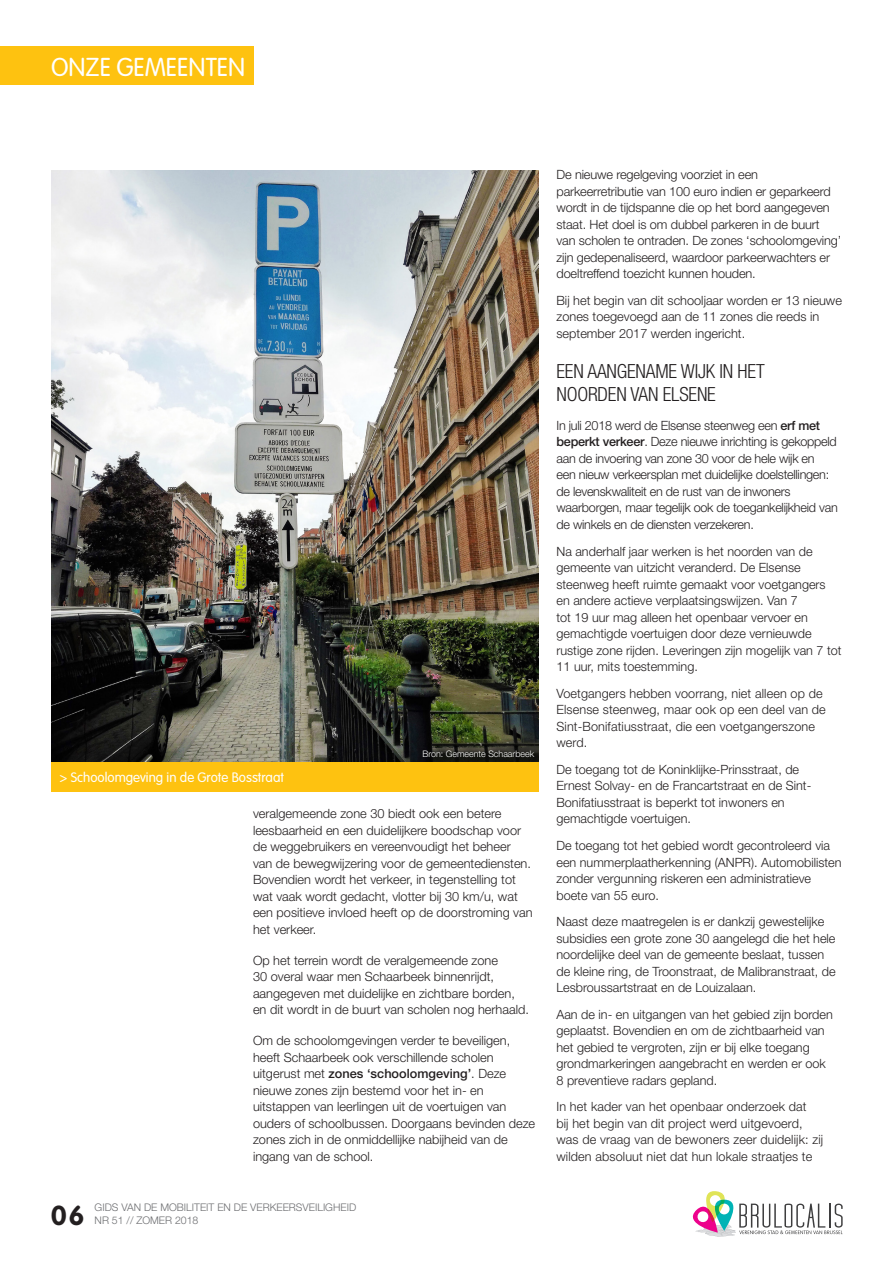
<style>
.page{position:relative;width:893px;height:1263px;background:#fff}
.page>*{position:absolute;margin:0;border:0;box-sizing:border-box;transform-origin:0 0}
.t1{font:700 27px "VAG Rounded";color:#231f20}
.t2{font:300 25.5px "VAG Rounded";color:#fff}
.Article_inter-titres{font:300 condensed 19.5px/23.4px "Helvetica Neue LT Pro";letter-spacing:-.01em;color:#231f20}
.t3{font:300 13.5px "VAG Rounded";color:#fff}
.Article_Texte{font:300 12.75px/16.5px "Helvetica Neue LT Pro";color:#231f20}
.Article_Texte-2{font:300 12.75px/16.5px "Helvetica Neue LT Pro";letter-spacing:-.02em;color:#231f20}
.t4{font:300 10.5px/12.6px "Helvetica Neue LT Pro";color:#6c6d70}
.carnet{font:300 9px "Helvetica Neue LT Pro";color:#fff}
.s1{font-weight:500}
</style>
<div class="page">
<img style="left:51px;top:170px;width:487px;height:592px">
<div style="left:51px;top:762px;width:487px;height:30px;background:#fec210"></div>
<svg style="left:692px;top:1191px;width:151px;height:46px"></svg>
<div style="left:0;top:47px;width:254px;height:38px;background:#fec210"></div>
<h2 class="t2" style="left:51px;top:52px;width:196px">ONZE GEMEENTEN</h2>
<p class="t3" style="left:60px;top:770px;width:226px">&gt; Schoolomgeving in de Grote Bosstraat</p>
<p class="carnet" style="left:423px;top:749px;width:113px">Bron: Gemeente Schaarbeek</p>
<p class="Article_Texte" style="left:253px;top:805px;width:281px">veralgemeende zone 30 biedt ook een betere leesbaarheid en een duidelijkere boodschap voor de weggebruikers en vereenvoudigt het beheer van de bewegwijzering voor de gemeentediensten.<br>Bovendien wordt het verkeer, in tegenstelling tot wat vaak wordt gedacht, vlotter bij 30 km/u, wat een positieve invloed heeft op de doorstroming van het verkeer.</p>
<p class="Article_Texte" style="left:253px;top:952px;width:277px">Op het terrein wordt de veralgemeende zone<br>30 overal waar men Schaarbeek binnenrijdt, aangegeven met duidelijke en zichtbare borden, en dit wordt in de buurt van scholen nog herhaald.</p>
<p class="Article_Texte" style="left:253px;top:1032px;width:284px">Om de schoolomgevingen verder te beveiligen, heeft Schaarbeek ook verschillende scholen uitgerust met <span class="s1">zones ‘schoolomgeving’</span>. Deze nieuwe zones zijn bestemd voor het in- en uitstappen van leerlingen uit de voertuigen van ouders of schoolbussen. Doorgaans bevinden deze zones zich in de onmiddellijke nabijheid van de ingang van de school.</p>
<h1 class="t1" style="left:51px;top:1199px;width:35px">06</h1>
<p class="t4" style="left:95px;top:1201px;width:263px">GIDS VAN DE MOBILITEIT EN DE VERKEERSVEILIGHEID<br>NR 51 // zomer</p>
<p class="t4" style="left:175px;top:1213px;width:25px">2018</p>
<p class="Article_Texte" style="left:556px;top:166px;width:286px">De nieuwe regelgeving voorziet in een parkeerretributie van 100 euro indien er geparkeerd wordt in de tijdspanne die op het bord aangegeven staat. Het doel is om dubbel parkeren in de buurt van scholen te ontraden. De zones ‘schoolomgeving’ zijn gedepenaliseerd, waardoor parkeerwachters er doeltreffend toezicht kunnen houden.</p>
<p class="Article_Texte" style="left:556px;top:292px;width:287px">Bij het begin van dit schooljaar worden er 13 nieuwe zones toegevoegd aan de 11 zones die reeds in september 2017 werden ingericht.</p>
<p class="Article_inter-titres" style="left:556px;top:359px;width:210px">EEN AANGENAME WIJK IN HET<br>NOORDEN VAN ELSENE</p>
<p class="Article_Texte-2" style="left:556px;top:417px;width:283px">In juli 2018 werd de Elsense steenweg een <span class="s1">erf met beperkt verkeer</span>. Deze nieuwe inrichting is gekoppeld aan de invoering van zone 30 voor de hele wijk en<br>een nieuw verkeersplan met duidelijke doelstellingen: de levenskwaliteit en de rust van de inwoners waarborgen, maar tegelijk ook de toegankelijkheid van de winkels en de diensten verzekeren.</p>
<p class="Article_Texte" style="left:556px;top:542px;width:287px">Na anderhalf jaar werken is het noorden van de gemeente van uitzicht veranderd. De Elsense steenweg heeft ruimte gemaakt voor voetgangers en andere actieve verplaatsingswijzen. Van 7<br>tot 19 uur mag alleen het openbaar vervoer en gemachtigde voertuigen door deze vernieuwde rustige zone rijden. Leveringen zijn mogelijk van 7 tot 11 uur, mits toestemming.</p>
<p class="Article_Texte" style="left:556px;top:685px;width:271px">Voetgangers hebben voorrang, niet alleen op de Elsense steenweg, maar ook op een deel van de Sint-Bonifatiusstraat, die een voetgangerszone werd.</p>
<p class="Article_Texte" style="left:556px;top:761px;width:256px">De toegang tot de Koninklijke-Prinsstraat, de Ernest Solvay- en de Francartstraat en de Sint-Bonifatiusstraat is beperkt tot inwoners en gemachtigde voertuigen.</p>
<p class="Article_Texte" style="left:556px;top:837px;width:287px">De toegang tot het gebied wordt gecontroleerd via een nummerplaatherkenning (ANPR). Automobilisten zonder vergunning riskeren een administratieve boete van 55 euro.</p>
<p class="Article_Texte" style="left:556px;top:913px;width:281px">Naast deze maatregelen is er dankzij gewestelijke subsidies een grote zone 30 aangelegd die het hele noordelijke deel van de gemeente beslaat, tussen de kleine ring, de Troonstraat, de Malibranstraat, de Lesbroussartstraat en de Louizalaan.</p>
<p class="Article_Texte" style="left:556px;top:1006px;width:278px">Aan de in- en uitgangen van het gebied zijn borden geplaatst. Bovendien en om de zichtbaarheid van het gebied te vergroten, zijn er bij elke toegang grondmarkeringen aangebracht en werden er ook 8 preventieve radars gepland.</p>
<p class="Article_Texte" style="left:556px;top:1098px;width:268px">In het kader van het openbaar onderzoek dat<br>bij het begin van dit project werd uitgevoerd, was de vraag van de bewoners zeer duidelijk: zij wilden absoluut niet dat hun lokale straatjes te</p>
</div>
